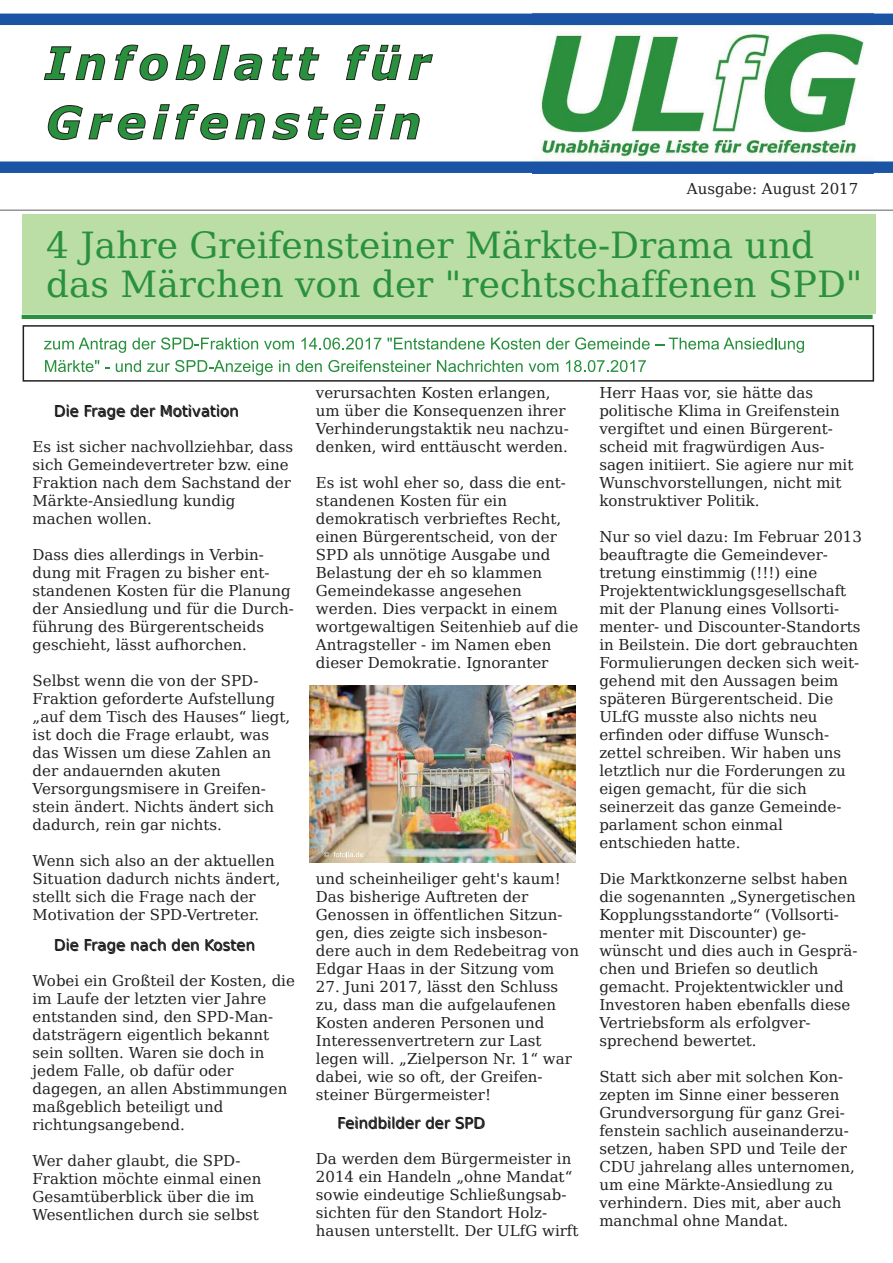
<style>
.page{position:relative;width:893px;height:1263px;background:#fff}
.page>*{position:absolute;margin:0;border:0;box-sizing:border-box;transform-origin:0 0}
.t1{font:36px/39.6px "Bitstream Vera Serif";color:#29913e}
.t2{font:15px/18px "Bitstream Vera Serif";color:#221f1f}
.t3{font:15px "Bitstream Vera Sans";color:#221f1f}
</style>
<div class="page">
<svg style="left:44px;top:46px;width:61px;height:34px"></svg>
<svg style="left:114px;top:45px;width:54px;height:36px"></svg>
<svg style="left:175px;top:45px;width:30px;height:35px"></svg>
<svg style="left:213px;top:45px;width:49px;height:36px"></svg>
<svg style="left:272px;top:47px;width:21px;height:34px"></svg>
<svg style="left:299px;top:47px;width:20px;height:34px"></svg>
<svg style="left:346px;top:45px;width:55px;height:36px"></svg>
<svg style="left:408px;top:54px;width:25px;height:26px"></svg>
<hr style="left:0;top:209px;width:892px;height:2px;background:#929497">
<img style="left:532px;top:12px;width:341px;height:149px">
<div style="left:0;top:161px;width:892px;height:12px;background:#1b53a5"></div>
<div style="left:0;top:14px;width:892px;height:11px;background:#1b53a5"></div>
<div style="left:22px;top:214px;width:853px;height:99px;background:#bbdda6"></div>
<img style="left:310px;top:685px;width:265px;height:178px">
<svg style="left:48px;top:106px;width:97px;height:35px"></svg>
<svg style="left:153px;top:104px;width:75px;height:36px"></svg>
<svg style="left:235px;top:114px;width:30px;height:25px"></svg>
<svg style="left:272px;top:114px;width:28px;height:26px"></svg>
<svg style="left:308px;top:107px;width:53px;height:33px"></svg>
<svg style="left:368px;top:104px;width:51px;height:35px"></svg>
<hr style="left:22px;top:315px;width:850px;height:4px;background:#29913e">
<div style="left:23px;top:325px;width:851px;height:57px;border:1px solid #221f1f"></div>
<svg style="left:44px;top:338px;width:82px;height:15px"></svg>
<svg style="left:132px;top:337px;width:126px;height:13px"></svg>
<svg style="left:264px;top:341px;width:30px;height:9px"></svg>
<svg style="left:301px;top:338px;width:80px;height:12px"></svg>
<svg style="left:387px;top:338px;width:97px;height:12px"></svg>
<svg style="left:491px;top:338px;width:49px;height:12px"></svg>
<svg style="left:546px;top:337px;width:103px;height:13px"></svg>
<svg style="left:655px;top:338px;width:149px;height:15px"></svg>
<svg style="left:45px;top:360px;width:54px;height:12px"></svg>
<svg style="left:116px;top:360px;width:25px;height:12px"></svg>
<svg style="left:147px;top:360px;width:126px;height:15px"></svg>
<svg style="left:279px;top:360px;width:11px;height:12px"></svg>
<svg style="left:296px;top:360px;width:26px;height:12px"></svg>
<svg style="left:328px;top:360px;width:103px;height:12px"></svg>
<svg style="left:437px;top:360px;width:85px;height:12px"></svg>
<svg style="left:528px;top:363px;width:30px;height:9px"></svg>
<svg style="left:566px;top:360px;width:80px;height:12px"></svg>
<svg style="left:324px;top:852px;width:39px;height:5px"></svg>
<p class="t2" style="left:687px;top:180px;width:173px">Ausgabe: August 2017</p>
<h1 class="t1" style="left:46px;top:227px;width:817px">4 Jahre Greifensteiner Märkte-Drama und das Märchen von der "rechtschaffenen SPD"</h1>
<p class="t3" style="left:55px;top:405px;width:186px">Die Frage der Motivation</p>
<p class="t2" style="left:33px;top:439px;width:262px">Es ist sicher nachvollziehbar, dass sich Gemeindevertreter bzw. eine<br>Fraktion nach dem Sachstand der<br>Märkte-Ansiedlung kundig machen wollen.</p>
<p class="t2" style="left:33px;top:547px;width:263px">Dass dies allerdings in Verbin&shy;dung mit Fragen zu bisher ent&shy;standenen Kosten für die Planung der Ansiedlung und für die Durch&shy;führung des Bürgerentscheids geschieht, lässt aufhorchen.</p>
<p class="t2" style="left:33px;top:672px;width:259px">Selbst wenn die von der SPD-<br>Fraktion geforderte Aufstellung „auf dem Tisch des Hauses“ liegt, ist doch die Frage erlaubt, was das Wissen um diese Zahlen an der andauernden akuten<br>Versorgungsmisere in Greifen&shy;stein ändert. Nichts ändert sich dadurch, rein gar nichts.</p>
<p class="t2" style="left:33px;top:852px;width:249px">Wenn sich also an der aktuellen<br>Situation dadurch nichts ändert, stellt sich die Frage nach der<br>Motivation der SPD-Vertreter.</p>
<p class="t3" style="left:55px;top:940px;width:202px">Die Frage nach den Kosten</p>
<p class="t2" style="left:33px;top:973px;width:264px">Wobei ein Großteil der Kosten, die im Laufe der letzten vier Jahre entstanden sind, den SPD-Man&shy;datsträgern eigentlich bekannt sein sollten. Waren sie doch in jedem Falle, ob dafür oder dagegen, an allen Abstimmungen maßgeblich beteiligt und richtungsangebend.</p>
<p class="t2" style="left:33px;top:1153px;width:230px">Wer daher glaubt, die SPD-<br>Fraktion möchte einmal einen<br>Gesamtüberblick über die im<br>Wesentlichen durch sie selbst</p>
<p class="t2" style="left:316px;top:385px;width:254px">verursachten Kosten erlangen, um über die Konsequenzen ihrer<br>Verhinderungstaktik neu nachzu&shy;denken, wird enttäuscht werden.</p>
<p class="t2" style="left:316px;top:475px;width:264px">Es ist wohl eher so, dass die ent&shy;standenen Kosten für ein demokratisch verbrieftes Recht, einen Bürgerentscheid, von der<br>SPD als unnötige Ausgabe und<br>Belastung der eh so klammen<br>Gemeindekasse angesehen werden. Dies verpackt in einem wortgewaltigen Seitenhieb auf die<br>Antragsteller - im Namen eben dieser Demokratie. Ignoranter</p>
<p class="t2" style="left:316px;top:871px;width:264px">und scheinheiliger geht's kaum!<br>Das bisherige Auftreten der<br>Genossen in öffentlichen Sitzun&shy;gen, dies zeigte sich insbeson&shy;dere auch in dem Redebeitrag von<br>Edgar Haas in der Sitzung vom</p>
<p class="t2" style="left:316px;top:978px;width:257px">27. Juni 2017, lässt den Schluss zu, dass man die aufgelaufenen<br>Kosten anderen Personen und<br>Interessenvertretern zur Last legen will. „Zielperson Nr. 1“ war dabei, wie so oft, der Greifen&shy;steiner Bürgermeister!</p>
<p class="t3" style="left:338px;top:1118px;width:149px">Feindbilder der SPD</p>
<p class="t2" style="left:316px;top:1151px;width:264px">Da werden dem Bürgermeister in<br>2014 ein Handeln „ohne Mandat“ sowie eindeutige Schließungsab&shy;sichten für den Standort Holz&shy;hausen unterstellt. Der ULfG wirft</p>
<p class="t2" style="left:599px;top:385px;width:255px">Herr Haas vor, sie hätte das politische Klima in Greifenstein vergiftet und einen Bürgerent&shy;scheid mit fragwürdigen Aus&shy;sagen initiiert. Sie agiere nur mit<br>Wunschvorstellungen, nicht mit konstruktiver Politik.</p>
<p class="t2" style="left:599px;top:529px;width:264px">Nur so viel dazu: Im Februar 2013 beauftragte die Gemeindever&shy;tretung einstimmig (!!!) eine<br>Projektentwicklungsgesellschaft mit der Planung eines Vollsorti&shy;menter- und Discounter-Standorts in Beilstein. Die dort gebrauchten<br>Formulierungen decken sich weit&shy;gehend mit den Aussagen beim späteren Bürgerentscheid. Die<br>ULfG musste also nichts neu erfinden oder diffuse Wunsch&shy;zettel schreiben. Wir haben uns letztlich nur die Forderungen zu eigen gemacht, für die sich seinerzeit das ganze Gemeinde&shy;parlament schon einmal entschieden hatte.</p>
<p class="t2" style="left:599px;top:871px;width:260px">Die Marktkonzerne selbst haben die sogenannten „Synergetischen<br>Kopplungsstandorte“ (Vollsorti&shy;menter mit Discounter) ge&shy;wünscht und dies auch in Gesprä&shy;chen und Briefen so deutlich gemacht. Projektentwickler und<br>Investoren haben ebenfalls diese<br>Vertriebsform als erfolgver&shy;sprechend bewertet.</p>
<p class="t2" style="left:599px;top:1068px;width:257px">Statt sich aber mit solchen Kon&shy;zepten im Sinne einer besseren<br>Grundversorgung für ganz Grei&shy;fenstein sachlich auseinanderzu&shy;setzen, haben SPD und Teile der<br>CDU jahrelang alles unternomen, um eine Märkte-Ansiedlung zu verhindern. Dies mit, aber auch manchmal ohne Mandat.</p>
</div>
